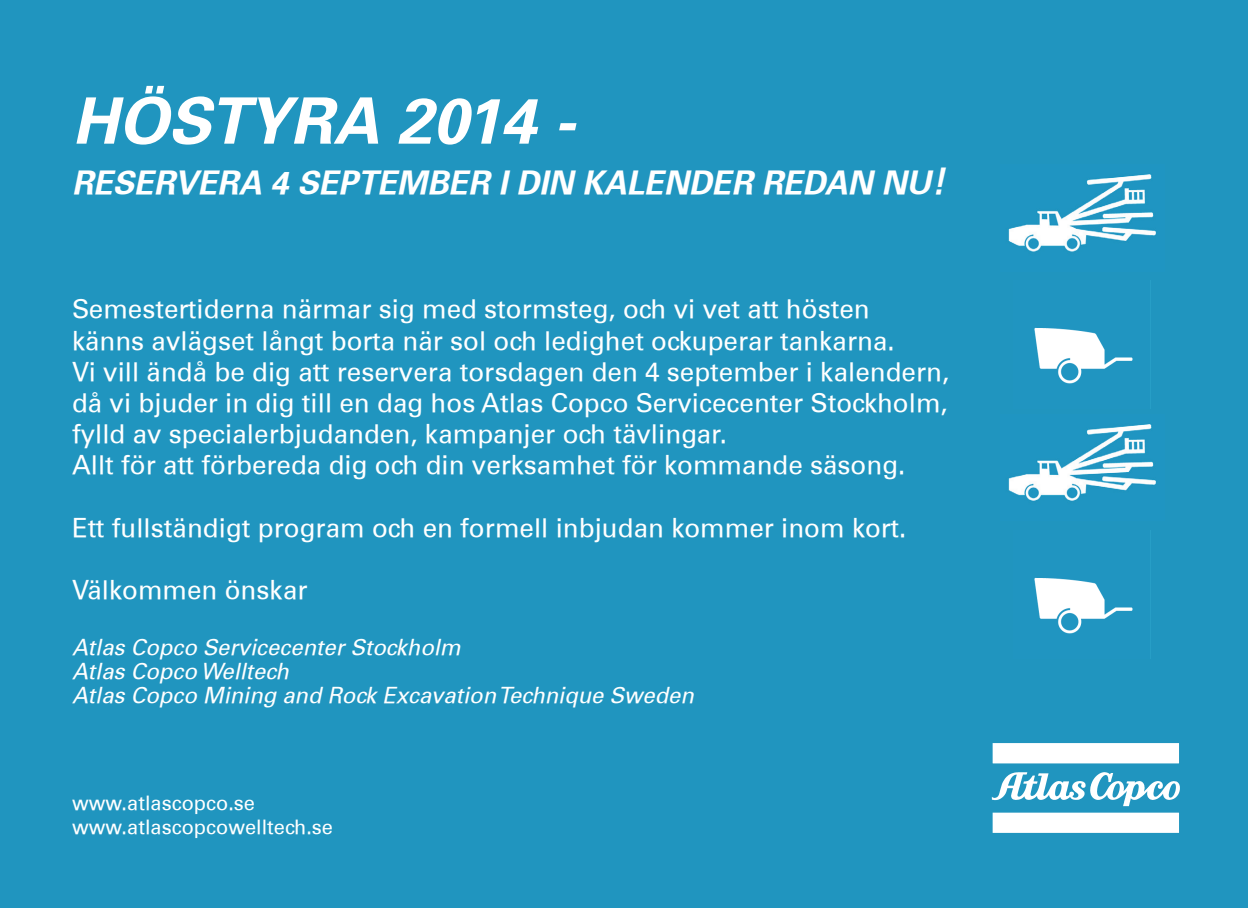
<style>
.page{position:relative;width:1248px;height:908px;background:#fff}
.page>*{position:absolute;margin:0;border:0;box-sizing:border-box;transform-origin:0 0}
.t1{font:italic 700 64px "Univers";color:#fff}
.t2{font:italic 700 32px "Univers";color:#fff}
.t3{font:26px/31.2px "Univers";color:#fff}
.t4{font:italic 22px/24px "Univers";color:#fff}
.t5{font:20px/24px "Univers";color:#fff}
.s1{font-size:36px}
</style>
<div class="page">
<div style="left:0;top:0;width:1247px;height:907px;background:#2095bf"></div>
<img style="left:992px;top:743px;width:186px;height:56px">
<img style="left:1008px;top:174px;width:148px;height:78px">
<img style="left:1034px;top:327px;width:99px;height:57px">
<img style="left:1008px;top:424px;width:148px;height:77px">
<img style="left:1034px;top:577px;width:99px;height:57px">
<h1 class="t1" style="left:72px;top:82px;width:504px">HÖSTYRA 2014 -</h1>
<p class="t2" style="left:72px;top:163px;width:874px">RESERVERA 4 SEPTEMBER I DIN KALENDER REDAN NU<span class="s1">!</span></p>
<p class="t3" style="left:72px;top:293px;width:878px">Semestertiderna närmar sig med stormsteg, och vi vet att hösten<br>känns avlägset långt borta när sol och ledighet ockuperar tankarna.<br>Vi vill ändå be dig att reservera torsdagen den 4 september i kalendern, då vi bjuder in dig till en dag hos Atlas Copco Servicecenter Stockholm, fylld av specialerbjudanden, kampanjer och tävlingar.<br>Allt för att förbereda dig och din verksamhet för kommande säsong.</p>
<p class="t3" style="left:72px;top:512px;width:835px">Ett fullständigt program och en formell inbjudan kommer inom kort.</p>
<p class="t3" style="left:72px;top:574px;width:237px">Välkommen önskar</p>
<p class="t4" style="left:72px;top:634px;width:623px">Atlas Copco Servicecenter Stockholm<br>Atlas Copco Welltech<br>Atlas Copco Mining and Rock Excavation Technique Sweden</p>
<p class="t5" style="left:72px;top:790px;width:262px">www.atlascopco.se www.atlascopcowelltech.se</p>
</div>
